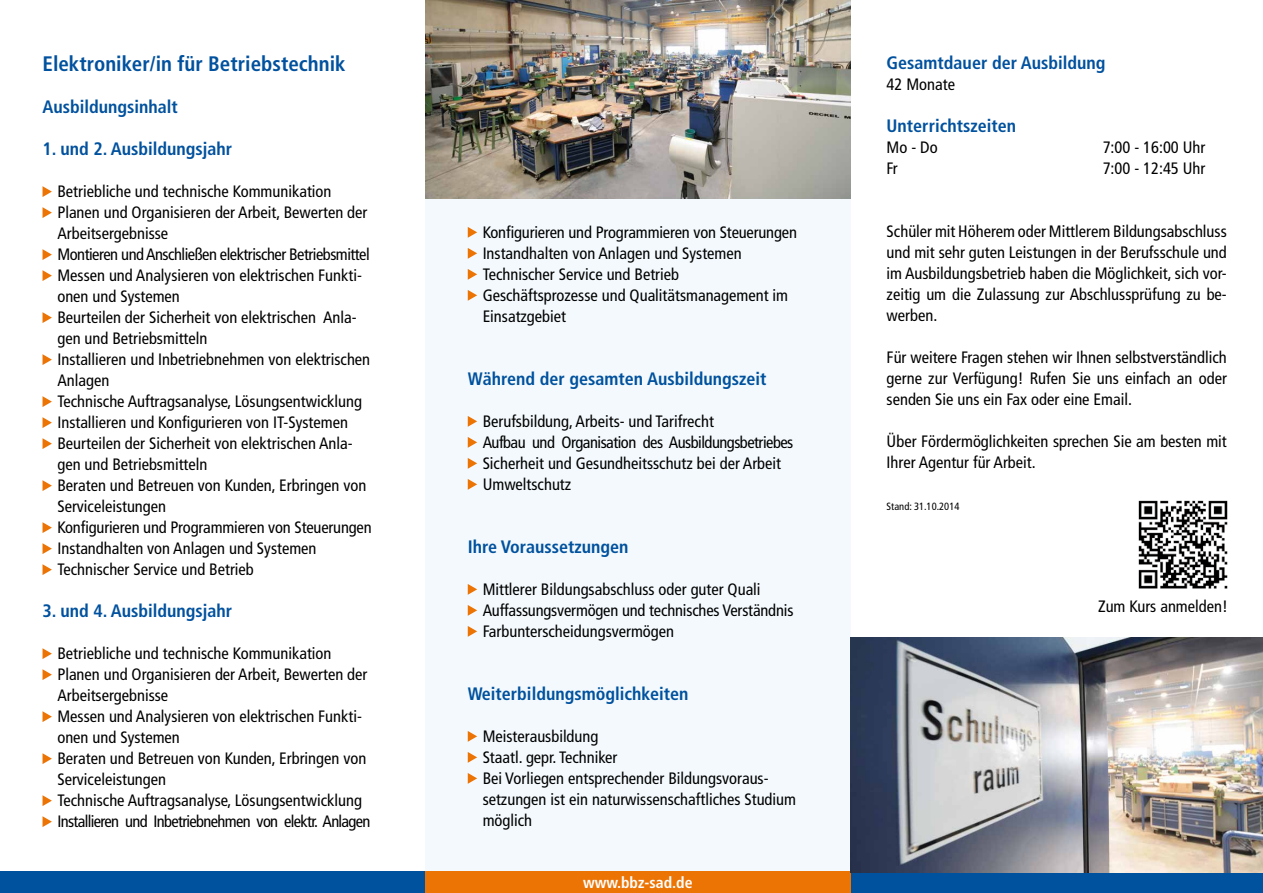
<style>
.page{position:relative;width:1263px;height:893px;background:#fff}
.page>*{position:absolute;margin:0;border:0;box-sizing:border-box;transform-origin:0 0}
.t1{font:700 condensed 21px "Frutiger";color:#00519e}
.t2{font:700 condensed 18px "Frutiger";color:#00519e}
.t3{font:condensed 16.5px/21px "Frutiger";color:#000}
.t4{font:700 condensed 15.75px "Frutiger";color:#fff}
.t5{font:condensed 10.5px "Frutiger";color:#000}
</style>
<div class="page">
<div style="left:425px;top:198px;width:425px;height:682px;background:#f3f9fc"></div>
<div style="left:0;top:872px;width:1263px;height:21px;background:#00519e"></div>
<img style="left:425px;top:0;width:425px;height:198px">
<svg style="left:43px;top:186px;width:9px;height:11px"></svg>
<svg style="left:43px;top:207px;width:9px;height:11px"></svg>
<svg style="left:43px;top:249px;width:9px;height:11px"></svg>
<svg style="left:43px;top:270px;width:9px;height:11px"></svg>
<svg style="left:43px;top:312px;width:9px;height:11px"></svg>
<svg style="left:43px;top:354px;width:9px;height:11px"></svg>
<svg style="left:43px;top:396px;width:9px;height:11px"></svg>
<svg style="left:43px;top:417px;width:9px;height:11px"></svg>
<svg style="left:43px;top:438px;width:9px;height:11px"></svg>
<svg style="left:43px;top:480px;width:9px;height:11px"></svg>
<svg style="left:43px;top:522px;width:9px;height:11px"></svg>
<svg style="left:43px;top:543px;width:9px;height:11px"></svg>
<svg style="left:43px;top:564px;width:9px;height:11px"></svg>
<svg style="left:43px;top:648px;width:9px;height:11px"></svg>
<svg style="left:43px;top:669px;width:9px;height:11px"></svg>
<svg style="left:43px;top:711px;width:9px;height:11px"></svg>
<svg style="left:43px;top:753px;width:9px;height:11px"></svg>
<svg style="left:43px;top:795px;width:9px;height:11px"></svg>
<svg style="left:43px;top:816px;width:9px;height:11px"></svg>
<svg style="left:468px;top:227px;width:9px;height:11px"></svg>
<svg style="left:468px;top:248px;width:9px;height:11px"></svg>
<svg style="left:468px;top:269px;width:9px;height:11px"></svg>
<svg style="left:468px;top:290px;width:9px;height:11px"></svg>
<svg style="left:468px;top:416px;width:9px;height:11px"></svg>
<svg style="left:468px;top:437px;width:9px;height:11px"></svg>
<svg style="left:468px;top:458px;width:9px;height:11px"></svg>
<svg style="left:468px;top:479px;width:9px;height:11px"></svg>
<svg style="left:468px;top:584px;width:9px;height:11px"></svg>
<svg style="left:468px;top:605px;width:9px;height:11px"></svg>
<svg style="left:468px;top:626px;width:9px;height:11px"></svg>
<svg style="left:468px;top:731px;width:9px;height:11px"></svg>
<svg style="left:468px;top:752px;width:9px;height:11px"></svg>
<svg style="left:468px;top:773px;width:9px;height:11px"></svg>
<div style="left:425px;top:872px;width:425px;height:21px;background:#ec7405"></div>
<img style="left:850px;top:638px;width:413px;height:234px">
<img style="left:1138px;top:500px;width:90px;height:89px">
<p class="t1" style="left:43px;top:51px;width:305px">Elektroniker/in für Betriebstechnik</p>
<p class="t2" style="left:43px;top:96px;width:137px">Ausbildungsinhalt</p>
<p class="t2" style="left:43px;top:138px;width:191px">1. und 2. Ausbildungsjahr</p>
<p class="t3" style="left:57px;top:181px;width:316px">Betriebliche und technische Kommunikation Planen und Organisieren der Arbeit, Bewerten der Arbeitsergebnisse<br>Montieren und Anschließen elektrischer Betriebsmittel Messen und Analysieren von elektrischen Funkti&shy;onen und Systemen<br>Beurteilen der Sicherheit von elektrischen Anla&shy;gen und Betriebsmitteln<br>Installieren und Inbetriebnehmen von elektrischen Anlagen<br>Technische Auftragsanalyse, Lösungsentwicklung Installieren und Konfigurieren von IT-Systemen Beurteilen der Sicherheit von elektrischen Anla&shy;gen und Betriebsmitteln<br>Beraten und Betreuen von Kunden, Erbringen von Serviceleistungen<br>Konfigurieren und Programmieren von Steuerungen Instandhalten von Anlagen und Systemen Technischer Service und Betrieb</p>
<p class="t2" style="left:43px;top:600px;width:191px">3. und 4. Ausbildungsjahr</p>
<p class="t3" style="left:57px;top:643px;width:315px">Betriebliche und technische Kommunikation Planen und Organisieren der Arbeit, Bewerten der Arbeitsergebnisse<br>Messen und Analysieren von elektrischen Funkti&shy;onen und Systemen<br>Beraten und Betreuen von Kunden, Erbringen von Serviceleistungen<br>Technische Auftragsanalyse, Lösungsentwicklung Installieren und Inbetriebnehmen von elektr. Anlagen</p>
<p class="t3" style="left:483px;top:222px;width:316px">Konfigurieren und Programmieren von Steuerungen Instandhalten von Anlagen und Systemen Technischer Service und Betrieb Geschäftsprozesse und Qualitätsmanagement im Einsatzgebiet</p>
<p class="t2" style="left:468px;top:368px;width:300px">Während der gesamten Ausbildungszeit</p>
<p class="t3" style="left:483px;top:411px;width:312px">Berufsbildung, Arbeits- und Tarifrecht<br>Aufbau und Organisation des Ausbildungsbetriebes Sicherheit und Gesundheitsschutz bei der Arbeit Umweltschutz</p>
<p class="t2" style="left:468px;top:536px;width:162px">Ihre Voraussetzungen</p>
<p class="t3" style="left:483px;top:579px;width:312px">Mittlerer Bildungsabschluss oder guter Quali<br>Auffassungsvermögen und technisches Verständnis<br>Farbunterscheidungsvermögen</p>
<p class="t2" style="left:468px;top:683px;width:222px">Weiterbildungsmöglichkeiten</p>
<p class="t3" style="left:483px;top:726px;width:315px">Meisterausbildung<br>Staatl. gepr. Techniker<br>Bei Vorliegen entsprechender Bildungsvoraus&shy;setzungen ist ein naturwissenschaftliches Studium möglich</p>
<p class="t4" style="left:583px;top:873px;width:111px">www.bbz-sad.de</p>
<p class="t2" style="left:887px;top:52px;width:220px">Gesamtdauer der Ausbildung</p>
<p class="t3" style="left:887px;top:74px;width:70px">42 Monate</p>
<p class="t2" style="left:887px;top:115px;width:131px">Unterrichtszeiten</p>
<p class="t3" style="left:887px;top:137px;width:53px">Mo - Do</p>
<p class="t3" style="left:1103px;top:137px;width:104px">7:00 - 16:00 Uhr</p>
<p class="t3" style="left:887px;top:158px;width:13px">Fr</p>
<p class="t3" style="left:1103px;top:158px;width:104px">7:00 - 12:45 Uhr</p>
<p class="t3" style="left:887px;top:221px;width:342px;text-align:justify">Schüler mit Höherem oder Mittlerem Bildungsabschluss und mit sehr guten Leistungen in der Berufsschule und im Ausbildungsbetrieb haben die Möglichkeit, sich vor&shy;zeitig um die Zulassung zur Abschlussprüfung zu be&shy;werben.</p>
<p class="t3" style="left:887px;top:347px;width:342px;text-align:justify">Für weitere Fragen stehen wir Ihnen selbstverständlich gerne zur Verfügung! Rufen Sie uns einfach an oder senden Sie uns ein Fax oder eine Email.</p>
<p class="t3" style="left:887px;top:431px;width:342px">Über Fördermöglichkeiten sprechen Sie am besten mit<br>Ihrer Agentur für Arbeit.</p>
<p class="t5" style="left:887px;top:500px;width:74px">Stand: 31.10.2014</p>
<p class="t3" style="left:1098px;top:596px;width:131px">Zum Kurs anmelden!</p>
</div>
